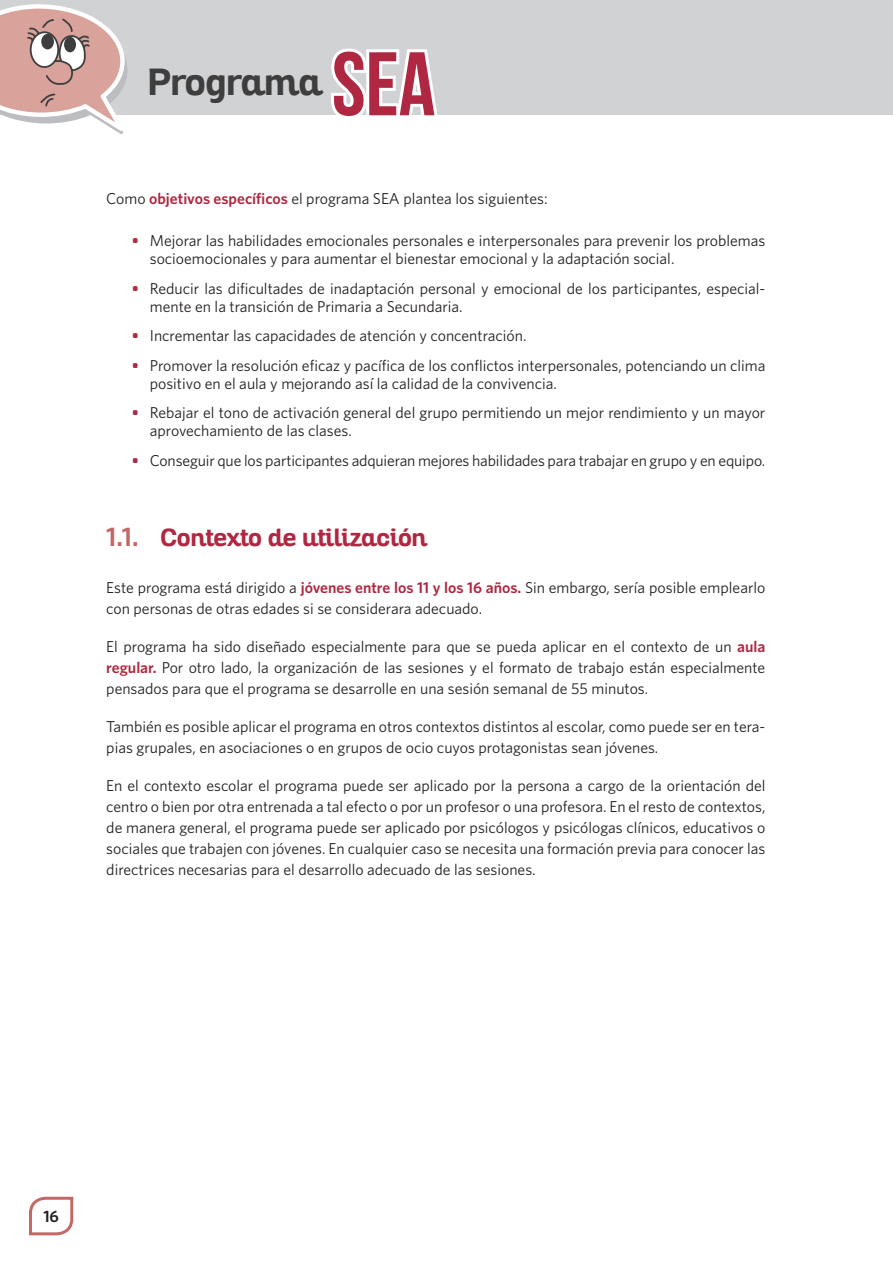
<style>
.page{position:relative;width:893px;height:1263px;background:#fff}
.page>*{position:absolute;margin:0;border:0;box-sizing:border-box;transform-origin:0 0}
.t1{font:90px "Bebas Neue";color:#b02741}
.t2{font:700 36.75px "Altair";color:#3e3e3f}
.t3{font:700 24px "Altair";color:#b02741}
.t4{font:600 16.5px "Whitney";color:#231f20}
.t5{font:15.75px/21px "Whitney";color:#231f20}
.s1{font-weight:600;color:#b02741}
.s2{font-family:"Whitney";font-weight:600;font-size:27px;color:#c46866}
</style>
<div class="page">
<div style="left:0;top:0;width:893px;height:115px;background:#d1d2d4"></div>
<svg style="left:29px;top:1196px;width:45px;height:40px"></svg>
<svg style="left:331px;top:48px;width:107px;height:67px"></svg>
<svg style="left:0;top:4px;width:128px;height:130px"></svg>
<h2 class="t2" style="left:147px;top:58px;width:177px">Programa</h2>
<h1 class="t1" style="left:332px;top:34px;width:105px">SEA</h1>
<p class="t5" style="left:106px;top:188px;width:443px">Como <span class="s1">objetivos específicos</span> el programa SEA plantea los siguientes:</p>
<p class="t5" style="left:150px;top:231px;width:617px;line-height:18px;text-indent:-18px"><span class="s1">•</span> Mejorar las habilidades emocionales personales e interpersonales para prevenir los problemas socioemocionales y para aumentar el bienestar emocional y la adaptación social.</p>
<p class="t5" style="left:150px;top:279px;width:617px;line-height:18px;text-indent:-18px"><span class="s1">•</span> Reducir las dificultades de inadaptación personal y emocional de los participantes, especial&shy;mente en la transición de Primaria a Secundaria.</p>
<p class="t5" style="left:132px;top:325px;width:396px"><span class="s1">•</span> Incrementar las capacidades de atención y concentración.</p>
<p class="t5" style="left:150px;top:356px;width:617px;line-height:18px;text-indent:-18px"><span class="s1">•</span> Promover la resolución eficaz y pacífica de los conflictos interpersonales, potenciando un clima positivo en el aula y mejorando así la calidad de la convivencia.</p>
<p class="t5" style="left:150px;top:403px;width:617px;line-height:18px;text-indent:-18px"><span class="s1">•</span> Rebajar el tono de activación general del grupo permitiendo un mejor rendimiento y un mayor aprovechamiento de las clases.</p>
<p class="t5" style="left:132px;top:449px;width:635px"><span class="s1">•</span> Conseguir que los participantes adquieran mejores habilidades para trabajar en grupo y en equipo.</p>
<h3 class="t3" style="left:106px;top:522px;width:322px"><span class="s2">1.1.</span> Contexto de utilización</h3>
<p class="t5" style="left:106px;top:576px;width:661px">Este programa está dirigido a <span class="s1">jóvenes entre los 11 y los 16 años.</span> Sin embargo, sería posible emplearlo con personas de otras edades si se considerara adecuado.</p>
<p class="t5" style="left:106px;top:635px;width:661px;text-align:justify">El programa ha sido diseñado especialmente para que se pueda aplicar en el contexto de un <span class="s1">aula regular.</span> Por otro lado, la organización de las sesiones y el formato de trabajo están especialmente pensados para que el programa se desarrolle en una sesión semanal de 55 minutos.</p>
<p class="t5" style="left:106px;top:715px;width:660px">También es posible aplicar el programa en otros contextos distintos al escolar, como puede ser en tera&shy;pias grupales, en asociaciones o en grupos de ocio cuyos protagonistas sean jóvenes.</p>
<p class="t5" style="left:106px;top:774px;width:661px;text-align:justify">En el contexto escolar el programa puede ser aplicado por la persona a cargo de la orientación del centro o bien por otra entrenada a tal efecto o por un profesor o una profesora. En el resto de contextos, de manera general, el programa puede ser aplicado por psicólogos y psicólogas clínicos, educativos o sociales que trabajen con jóvenes. En cualquier caso se necesita una formación previa para conocer las directrices necesarias para el desarrollo adecuado de las sesiones.</p>
<p class="t4" style="left:43px;top:1206px;width:17px">16</p>
</div>
